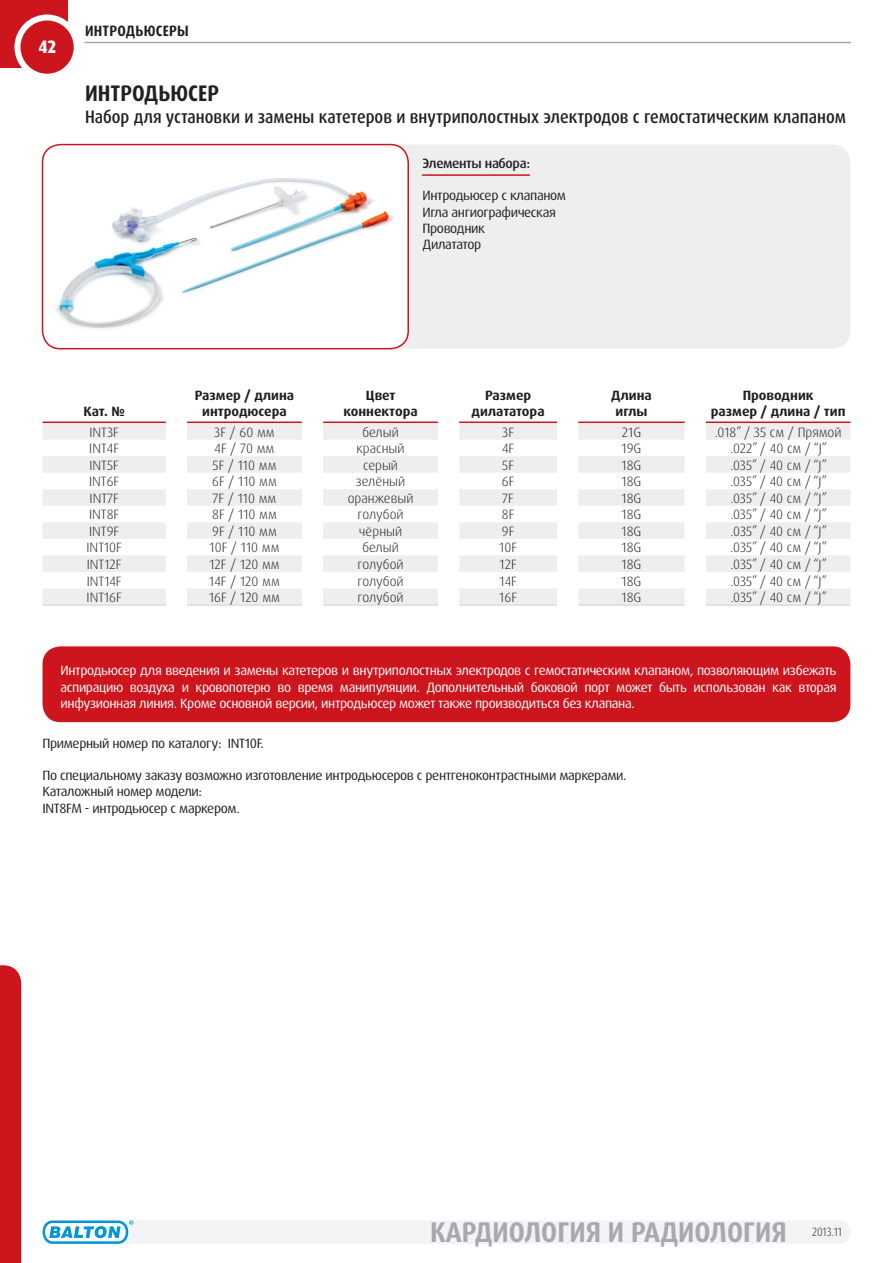
<style>
.page{position:relative;width:893px;height:1263px;background:#fff}
.page>*{position:absolute;margin:0;border:0;box-sizing:border-box;transform-origin:0 0}
.t1{font:700 28.5px "Dax Pro";color:#a8a9ad;scale:.9 1}
.t2{font:700 22.5px "Dax Pro";color:#231f20;scale:.9 1}
.t3{font:500 18px "Dax Pro";color:#231f20;scale:.89 1}
.t4{font:800 18px "Dax Pro";color:#fff;scale:.9 1}
.t5{font:700 15px "Dax Pro";letter-spacing:.015em;color:#231f20;scale:.9 1}
.t6{font:300 13.5px "Dax Pro";color:#231f20}
.t7{font:13.5px/16.2px "Dax Pro";letter-spacing:-.03em;color:#fff;text-align:justify}
.t8{font:13.5px/16.2px "Dax Pro";letter-spacing:-.03em;color:#231f20}
.t9{font:700 13.5px/16.2px "Dax Pro";color:#231f20;text-align:center}
.t10{font:500 13.5px "Dax Pro";letter-spacing:-.025em;color:#231f20}
.t11{font:300 12px "Dax Pro";color:#231f20;scale:.9 1}
</style>
<div class="page">
<div style="left:0;top:0;width:68px;height:68px;background:#cd151d"></div>
<div style="left:17px;top:17px;width:60px;height:60px;background:#cd151d;border-radius:50%"></div>
<div style="left:14px;top:14px;width:66px;height:66px;border:6px solid #fff;border-radius:50%"></div>
<div style="left:0;top:965px;width:21px;height:298px;background:#cd151d"></div>
<hr style="left:85px;top:42px;width:765px;height:1px;background:#a8a9ad">
<svg style="left:43px;top:1220px;width:807px;height:24px"></svg>
<div style="left:43px;top:145px;width:807px;height:204px;background:#eeeeef;border-radius:18px"></div>
<img style="left:43px;top:145px;width:365px;height:204px">
<div style="left:42px;top:144px;width:367px;height:205px;border:2px solid #cd151d;border-radius:18px"></div>
<div style="left:43px;top:646px;width:807px;height:76px;background:#cd151d;border-radius:18px"></div>
<svg style="left:43px;top:422px;width:807px;height:183px"></svg>
<hr style="left:43px;top:421px;width:123px;height:2px;background:#cd151d">
<hr style="left:187px;top:421px;width:115px;height:2px;background:#cd151d">
<hr style="left:323px;top:421px;width:115px;height:2px;background:#cd151d">
<hr style="left:459px;top:421px;width:98px;height:2px;background:#cd151d">
<hr style="left:578px;top:421px;width:107px;height:2px;background:#cd151d">
<hr style="left:706px;top:421px;width:144px;height:2px;background:#cd151d">
<hr style="left:43px;top:605px;width:123px;height:1px;background:#d0d3d3">
<hr style="left:187px;top:605px;width:115px;height:1px;background:#d0d3d3">
<hr style="left:323px;top:605px;width:115px;height:1px;background:#d0d3d3">
<hr style="left:459px;top:605px;width:98px;height:1px;background:#d0d3d3">
<hr style="left:578px;top:605px;width:107px;height:1px;background:#d0d3d3">
<hr style="left:706px;top:605px;width:144px;height:1px;background:#d0d3d3">
<hr style="left:422px;top:174px;width:107px;height:2px;background:#cd151d">
<h3 class="t4" style="left:38px;top:35px;width:21px">42</h3>
<p class="t5" style="left:85px;top:21px;width:117px">ИНТРОДЬЮСЕРЫ</p>
<h2 class="t2" style="left:85px;top:79px;width:151px">ИНТРОДЬЮСЕР</h2>
<h3 class="t3" style="left:85px;top:105px;width:856px">Набор для установки и замены катетеров и внутриполостных электродов с гемостатическим клапаном</h3>
<p class="t10" style="left:422px;top:155px;width:109px">Элементы набора:</p>
<p class="t8" style="left:422px;top:188px;width:145px">Интродьюсер с клапаном<br>Игла ангиографическая<br>Проводник<br>Дилататор</p>
<p class="t9" style="left:83px;top:403px;width:43px">Кат. №</p>
<p class="t9" style="left:195px;top:387px;width:101px">Размер / длина интродюсера</p>
<p class="t9" style="left:343px;top:387px;width:76px">Цвет коннектора</p>
<p class="t9" style="left:472px;top:387px;width:75px">Размер дилататора</p>
<p class="t9" style="left:611px;top:387px;width:42px">Длина иглы</p>
<p class="t9" style="left:711px;top:387px;width:136px">Проводник<br>размер / длина / тип</p>
<p class="t6" style="left:89px;top:423px;width:31px">INT3F</p>
<p class="t6" style="left:214px;top:423px;width:62px">3F / 60 мм</p>
<p class="t6" style="left:362px;top:423px;width:38px">белый</p>
<p class="t6" style="left:502px;top:423px;width:13px">3F</p>
<p class="t6" style="left:622px;top:423px;width:21px">21G</p>
<p class="t6" style="left:715px;top:423px;width:128px">.018” / 35 cм / Прямой</p>
<p class="t6" style="left:89px;top:440px;width:31px">INT4F</p>
<p class="t6" style="left:215px;top:440px;width:61px">4F / 70 мм</p>
<p class="t6" style="left:356px;top:440px;width:50px">красный</p>
<p class="t6" style="left:502px;top:440px;width:14px">4F</p>
<p class="t6" style="left:621px;top:440px;width:21px">19G</p>
<p class="t6" style="left:730px;top:440px;width:98px">.022” / 40 cм / “J”</p>
<p class="t6" style="left:89px;top:456px;width:31px">INT5F</p>
<p class="t6" style="left:213px;top:456px;width:65px">5F / 110 мм</p>
<p class="t6" style="left:363px;top:456px;width:37px">серый</p>
<p class="t6" style="left:502px;top:456px;width:13px">5F</p>
<p class="t6" style="left:622px;top:456px;width:21px">18G</p>
<p class="t6" style="left:730px;top:456px;width:98px">.035” / 40 cм / “J”</p>
<p class="t6" style="left:89px;top:473px;width:32px">INT6F</p>
<p class="t6" style="left:212px;top:473px;width:66px">6F / 110 мм</p>
<p class="t6" style="left:356px;top:473px;width:51px">зелёный</p>
<p class="t6" style="left:502px;top:473px;width:14px">6F</p>
<p class="t6" style="left:622px;top:473px;width:21px">18G</p>
<p class="t6" style="left:730px;top:473px;width:98px">.035” / 40 cм / “J”</p>
<p class="t6" style="left:90px;top:489px;width:31px">INT7F</p>
<p class="t6" style="left:213px;top:489px;width:65px">7F / 110 мм</p>
<p class="t6" style="left:348px;top:489px;width:67px">оранжевый</p>
<p class="t6" style="left:502px;top:489px;width:13px">7F</p>
<p class="t6" style="left:622px;top:489px;width:21px">18G</p>
<p class="t6" style="left:730px;top:489px;width:98px">.035” / 40 cм / “J”</p>
<p class="t6" style="left:89px;top:506px;width:32px">INT8F</p>
<p class="t6" style="left:212px;top:506px;width:66px">8F / 110 мм</p>
<p class="t6" style="left:357px;top:506px;width:48px">голубой</p>
<p class="t6" style="left:502px;top:506px;width:14px">8F</p>
<p class="t6" style="left:622px;top:506px;width:21px">18G</p>
<p class="t6" style="left:730px;top:506px;width:98px">.035” / 40 cм / “J”</p>
<p class="t6" style="left:89px;top:522px;width:32px">INT9F</p>
<p class="t6" style="left:212px;top:522px;width:66px">9F / 110 мм</p>
<p class="t6" style="left:359px;top:522px;width:45px">чёрный</p>
<p class="t6" style="left:502px;top:522px;width:14px">9F</p>
<p class="t6" style="left:622px;top:522px;width:21px">18G</p>
<p class="t6" style="left:731px;top:522px;width:98px">.035” / 40 cм / “J”</p>
<p class="t6" style="left:87px;top:539px;width:37px">INT10F</p>
<p class="t6" style="left:210px;top:539px;width:71px">10F / 110 мм</p>
<p class="t6" style="left:362px;top:539px;width:38px">белый</p>
<p class="t6" style="left:499px;top:539px;width:19px">10F</p>
<p class="t6" style="left:622px;top:539px;width:21px">18G</p>
<p class="t6" style="left:731px;top:539px;width:98px">.035” / 40 cм / “J”</p>
<p class="t6" style="left:87px;top:556px;width:36px">INT12F</p>
<p class="t6" style="left:209px;top:556px;width:72px">12F / 120 мм</p>
<p class="t6" style="left:358px;top:556px;width:48px">голубой</p>
<p class="t6" style="left:500px;top:556px;width:19px">12F</p>
<p class="t6" style="left:622px;top:556px;width:21px">18G</p>
<p class="t6" style="left:731px;top:556px;width:98px">.035” / 40 cм / “J”</p>
<p class="t6" style="left:87px;top:572px;width:36px">INT14F</p>
<p class="t6" style="left:209px;top:572px;width:72px">14F / 120 мм</p>
<p class="t6" style="left:358px;top:572px;width:48px">голубой</p>
<p class="t6" style="left:499px;top:572px;width:19px">14F</p>
<p class="t6" style="left:622px;top:572px;width:21px">18G</p>
<p class="t6" style="left:731px;top:572px;width:98px">.035” / 40 cм / “J”</p>
<p class="t6" style="left:87px;top:589px;width:37px">INT16F</p>
<p class="t6" style="left:209px;top:589px;width:72px">16F / 120 мм</p>
<p class="t6" style="left:358px;top:589px;width:48px">голубой</p>
<p class="t6" style="left:499px;top:589px;width:19px">16F</p>
<p class="t6" style="left:622px;top:589px;width:21px">18G</p>
<p class="t6" style="left:731px;top:589px;width:98px">.035” / 40 cм / “J”</p>
<p class="t7" style="left:61px;top:663px;width:777px">Интродьюсер для введения и замены катетеров и внутриполостных электродов с гемостатическим клапаном, позволяющим избежать аспирацию воздуха и кровопотерю во время манипуляции. Дополнительный боковой порт может быть использован как вторая инфузионная линия. Кроме основной версии, интродьюсер может также производиться без клапана.</p>
<p class="t8" style="left:43px;top:735px;width:223px">Примерный номер по каталогу: INT10F.</p>
<p class="t8" style="left:43px;top:767px;width:585px">По специальному заказу возможно изготовление интродьюсеров с рентгеноконтрастными маркерами.<br>Каталожный номер модели:<br>INT8FM - интродьюсер с маркером.</p>
<h1 class="t1" style="left:430px;top:1213px;width:398px">КАРДИОЛОГИЯ И РАДИОЛОГИЯ</h1>
<p class="t11" style="left:812px;top:1224px;width:35px">2013.11</p>
</div>
